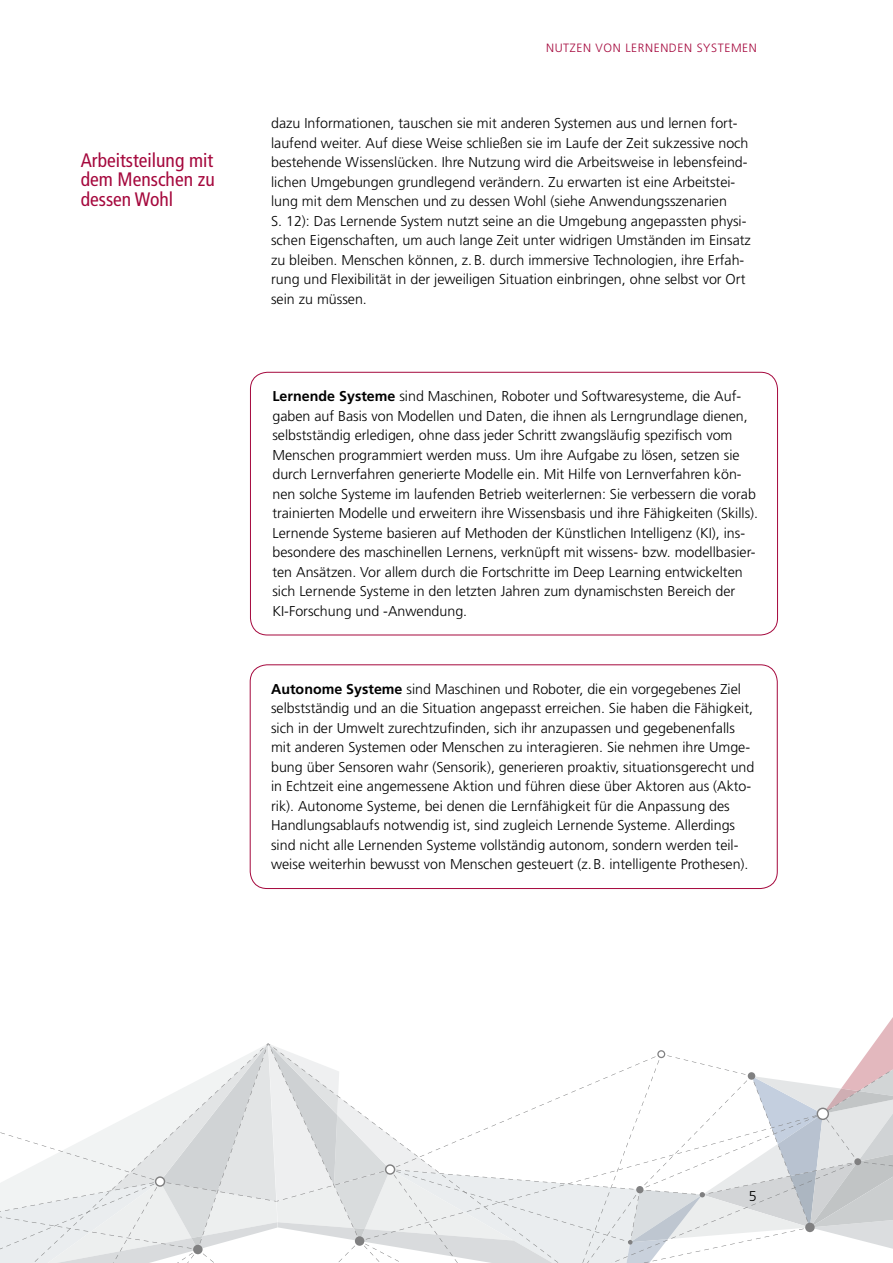
<style>
.page{position:relative;width:893px;height:1263px;background:#fff}
.page>*{position:absolute;margin:0;border:0;box-sizing:border-box;transform-origin:0 0}
.t1{font:condensed 19.5px/19.5px "Frutiger";color:#a5083d;text-align:justify}
.t2{font:300 14.25px/19.5px "Frutiger";color:#000}
.t3{font:300 12px "Frutiger CE";letter-spacing:.05em;color:#a5083d}
.s1{font-weight:700}
</style>
<div class="page">
<svg style="left:0;top:1017px;width:893px;height:246px"></svg>
<div style="left:250px;top:372px;width:528px;height:263px;border:1px solid #a5083d;border-radius:17px"></div>
<div style="left:250px;top:664px;width:528px;height:225px;border:1px solid #a5083d;border-radius:17px"></div>
<h1 class="t1" style="left:81px;top:150px;width:135px">Arbeitsteilung mit dem Menschen zu dessen Wohl</h1>
<p class="t3" style="left:546px;top:41px;width:212px">NUTZEN VON LERNENDEN SYSTEMEN</p>
<p class="t2" style="left:271px;top:114px;width:481px">dazu Informationen, tauschen sie mit anderen Systemen aus und lernen fort&shy;laufend weiter. Auf diese Weise schließen sie im Laufe der Zeit sukzessive noch bestehende Wissenslücken. Ihre Nutzung wird die Arbeitsweise in lebensfeind&shy;lichen Umgebungen grundlegend verändern. Zu erwarten ist eine Arbeitstei&shy;lung mit dem Menschen und zu dessen Wohl (siehe Anwendungsszenarien<br>S. 12): Das Lernende System nutzt seine an die Umgebung angepassten physi&shy;schen Eigenschaften, um auch lange Zeit unter widrigen Umständen im Einsatz zu bleiben. Menschen können, z.B. durch immersive Technologien, ihre Erfah&shy;rung und Flexibilität in der jeweiligen Situation einbringen, ohne selbst vor Ort sein zu müssen.</p>
<p class="t2" style="left:272px;top:387px;width:487px"><span class="s1">Lernende Systeme</span> sind Maschinen, Roboter und Softwaresysteme, die Auf&shy;gaben auf Basis von Modellen und Daten, die ihnen als Lerngrundlage dienen, selbstständig erledigen, ohne dass jeder Schritt zwangsläufig spezifisch vom Menschen programmiert werden muss. Um ihre Aufgabe zu lösen, setzen sie durch Lernverfahren generierte Modelle ein. Mit Hilfe von Lernverfahren kön&shy;nen solche Systeme im laufenden Betrieb weiterlernen: Sie verbessern die vorab trainierten Modelle und erweitern ihre Wissensbasis und ihre Fähigkeiten (Skills).<br>Lernende Systeme basieren auf Methoden der Künstlichen Intelligenz (KI), ins&shy;besondere des maschinellen Lernens, verknüpft mit wissens- bzw. modellbasier&shy;ten Ansätzen. Vor allem durch die Fortschritte im Deep Learning entwickelten sich Lernende Systeme in den letzten Jahren zum dynamischsten Bereich der KI-Forschung und -Anwendung.</p>
<p class="t2" style="left:271px;top:679px;width:485px"><span class="s1">Autonome Systeme</span> sind Maschinen und Roboter, die ein vorgegebenes Ziel selbstständig und an die Situation angepasst erreichen. Sie haben die Fähigkeit, sich in der Umwelt zurechtzufinden, sich ihr anzupassen und gegebenenfalls mit anderen Systemen oder Menschen zu interagieren. Sie nehmen ihre Umge&shy;bung über Sensoren wahr (Sensorik), generieren proaktiv, situationsgerecht und in Echtzeit eine angemessene Aktion und führen diese über Aktoren aus (Akto&shy;rik). Autonome Systeme, bei denen die Lernfähigkeit für die Anpassung des Handlungsablaufs notwendig ist, sind zugleich Lernende Systeme. Allerdings sind nicht alle Lernenden Systeme vollständig autonom, sondern werden teil&shy;weise weiterhin bewusst von Menschen gesteuert (z.B. intelligente Prothesen).</p>
<p class="t2" style="left:749px;top:1186px;width:9px">5</p>
</div>
